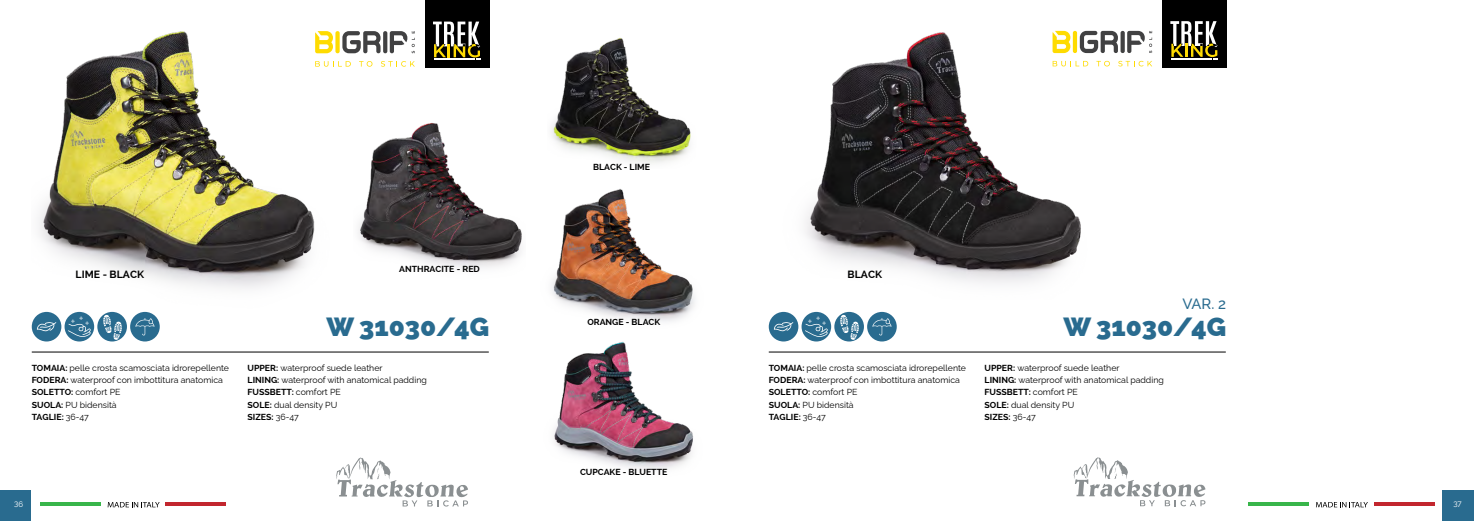
<style>
.page{position:relative;width:1474px;height:521px;background:#fff}
.page>*{position:absolute;margin:0;border:0;box-sizing:border-box;transform-origin:0 0}
.t1{font:900 26.25px "Raleway";color:#296b8f}
.t2{font:500 14.88px "Raleway";color:#296b8f}
.t3{font:700 10.5px "Raleway";color:#000}
.t4{font:8.75px/12.2px "Raleway";color:#000}
.t5{font:700 8.75px "Raleway";color:#000}
.t6{font:7.88px "Raleway";color:#fff}
.s1{font-weight:700}
</style>
<div class="page">
<div style="left:0;top:491px;width:31px;height:30px;background:#296b8f"></div>
<svg style="left:401px;top:61px;width:14px;height:6px"></svg>
<svg style="left:397px;top:31px;width:18px;height:22px"></svg>
<svg style="left:108px;top:502px;width:52px;height:5px"></svg>
<hr style="left:40px;top:503px;width:61px;height:3px;background:#38b54a">
<hr style="left:165px;top:503px;width:61px;height:3px;background:#c2262e">
<div style="left:1442px;top:491px;width:31px;height:30px;background:#296b8f"></div>
<svg style="left:1316px;top:502px;width:51px;height:5px"></svg>
<hr style="left:1248px;top:503px;width:61px;height:3px;background:#38b54a">
<hr style="left:1373px;top:503px;width:61px;height:3px;background:#c2262e">
<svg style="left:336px;top:457px;width:132px;height:49px"></svg>
<svg style="left:1073px;top:457px;width:132px;height:49px"></svg>
<div style="left:425px;top:0;width:64px;height:68px;background:#000"></div>
<svg style="left:433px;top:22px;width:47px;height:38px"></svg>
<div style="left:1162px;top:0;width:64px;height:68px;background:#000"></div>
<img style="left:551px;top:189px;width:144px;height:133px">
<img style="left:551px;top:38px;width:140px;height:126px">
<img style="left:554px;top:342px;width:139px;height:128px">
<img style="left:397px;top:123px;width:125px;height:145px">
<img style="left:32px;top:31px;width:365px;height:321px">
<hr style="left:768px;top:352px;width:457px;height:1px;background:#000">
<svg style="left:768px;top:312px;width:128px;height:29px"></svg>
<img style="left:805px;top:21px;width:413px;height:263px">
<hr style="left:32px;top:352px;width:457px;height:1px;background:#000">
<svg style="left:32px;top:312px;width:128px;height:29px"></svg>
<p class="t3" style="left:76px;top:268px;width:70px">LIME - BLACK</p>
<p class="t4" style="left:32px;top:361px;width:199px"><span class="s1">TOMAIA:</span> pelle crosta scamosciata idrorepellente<br><span class="s1">FODERA:</span> waterproof con imbottitura anatomica<br><span class="s1">SOLETTO:</span> comfort PE<br><span class="s1">SUOLA:</span> PU bidensità<br><span class="s1">TAGLIE:</span> 36-47</p>
<p class="t5" style="left:399px;top:264px;width:82px">ANTHRACITE - RED</p>
<h1 class="t1" style="left:326px;top:305px;width:164px">W 31030/4G</h1>
<p class="t4" style="left:247px;top:361px;width:181px"><span class="s1">UPPER:</span> waterproof suede leather<br><span class="s1">LINING:</span> waterproof with anatomical padding<br><span class="s1">FUSSBETT:</span> comfort PE<br><span class="s1">SOLE:</span> dual density PU<br><span class="s1">SIZES:</span> 36-47</p>
<p class="t6" style="left:14px;top:498px;width:10px">36</p>
<p class="t5" style="left:593px;top:162px;width:58px">BLACK - LIME</p>
<p class="t5" style="left:587px;top:317px;width:74px">ORANGE - BLACK</p>
<p class="t5" style="left:580px;top:467px;width:89px">CUPCAKE - BLUETTE</p>
<p class="t3" style="left:847px;top:268px;width:36px">BLACK</p>
<p class="t4" style="left:768px;top:361px;width:199px"><span class="s1">TOMAIA:</span> pelle crosta scamosciata idrorepellente<br><span class="s1">FODERA:</span> waterproof con imbottitura anatomica<br><span class="s1">SOLETTO:</span> comfort PE<br><span class="s1">SUOLA:</span> PU bidensità<br><span class="s1">TAGLIE:</span> 36-47</p>
<h2 class="t2" style="left:1182px;top:292px;width:45px">VAR. 2</h2>
<h1 class="t1" style="left:1063px;top:305px;width:164px">W 31030/4G</h1>
<p class="t4" style="left:984px;top:361px;width:181px"><span class="s1">UPPER:</span> waterproof suede leather<br><span class="s1">LINING:</span> waterproof with anatomical padding<br><span class="s1">FUSSBETT:</span> comfort PE<br><span class="s1">SOLE:</span> dual density PU<br><span class="s1">SIZES:</span> 36-47</p>
<p class="t6" style="left:1453px;top:497px;width:10px">37</p>
</div>
